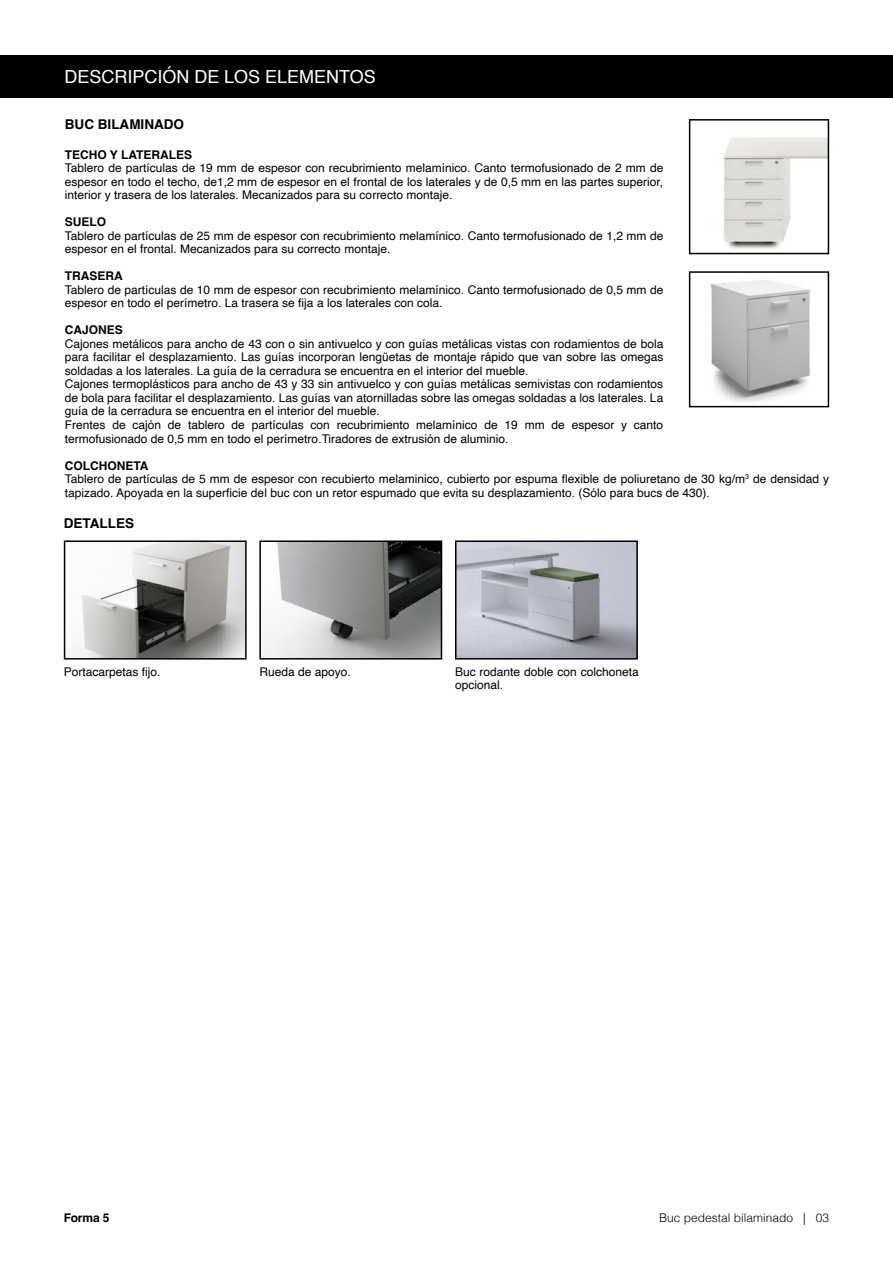
<style>
.page{position:relative;width:893px;height:1263px;background:#fff}
.page>*{position:absolute;margin:0;border:0;box-sizing:border-box;transform-origin:0 0}
.t1{font:18px "Helvetica";color:#fff}
.t2{font:700 13.5px "Helvetica";color:#000}
.t3{font:12px/13.5px "Helvetica";color:#000}
.t4{font:700 12px "Helvetica";color:#000}
.t5{font:300 12px "Helvetica";color:#000}
</style>
<div class="page">
<div style="left:0;top:55px;width:893px;height:43px;background:#000"></div>
<img style="left:458px;top:543px;width:177px;height:113px">
<div style="left:455px;top:540px;width:183px;height:119px;border:2px solid #000"></div>
<img style="left:69px;top:543px;width:175px;height:113px">
<div style="left:64px;top:540px;width:183px;height:119px;border:2px solid #000"></div>
<img style="left:262px;top:543px;width:177px;height:113px">
<div style="left:259px;top:540px;width:183px;height:119px;border:2px solid #000"></div>
<img style="left:721px;top:137px;width:105px;height:112px">
<div style="left:689px;top:119px;width:140px;height:135px;border:2px solid #000"></div>
<img style="left:710px;top:280px;width:101px;height:122px">
<div style="left:689px;top:271px;width:140px;height:136px;border:2px solid #000"></div>
<p class="t1" style="left:65px;top:63px;width:313px">DESCRIPCIÓN DE LOS ELEMENTOS</p>
<p class="t2" style="left:65px;top:116px;width:121px">BUC BILAMINADO</p>
<p class="t4" style="left:65px;top:147px;width:129px">TECHO Y LATERALES</p>
<p class="t3" style="left:65px;top:161px;width:600px;text-align:justify">Tablero de partículas de 19 mm de espesor con recubrimiento melamínico. Canto termofusionado de 2 mm de espesor en todo el techo, de1,2 mm de espesor en el frontal de los laterales y de 0,5 mm en las partes superior, interior y trasera de los laterales. Mecanizados para su correcto montaje.</p>
<p class="t4" style="left:65px;top:215px;width:43px">SUELO</p>
<p class="t3" style="left:65px;top:229px;width:600px">Tablero de partículas de 25 mm de espesor con recubrimiento melamínico. Canto termofusionado de 1,2 mm de espesor en el frontal. Mecanizados para su correcto montaje.</p>
<p class="t4" style="left:65px;top:269px;width:59px">TRASERA</p>
<p class="t3" style="left:65px;top:283px;width:600px">Tablero de partículas de 10 mm de espesor con recubrimiento melamínico. Canto termofusionado de 0,5 mm de espesor en todo el perímetro. La trasera se fija a los laterales con cola.</p>
<p class="t4" style="left:65px;top:323px;width:60px">CAJONES</p>
<p class="t3" style="left:65px;top:337px;width:600px;text-align:justify">Cajones metálicos para ancho de 43 con o sin antivuelco y con guías metálicas vistas con rodamientos de bola para facilitar el desplazamiento. Las guías incorporan lengüetas de montaje rápido que van sobre las omegas soldadas a los laterales. La guía de la cerradura se encuentra en el interior del mueble.</p>
<p class="t3" style="left:65px;top:377px;width:600px;text-align:justify">Cajones termoplásticos para ancho de 43 y 33 sin antivuelco y con guías metálicas semivistas con rodamientos de bola para facilitar el desplazamiento. Las guías van atornilladas sobre las omegas soldadas a los laterales. La guía de la cerradura se encuentra en el interior del mueble.</p>
<p class="t3" style="left:65px;top:418px;width:600px;line-height:14.2px">Frentes de cajón de tablero de partículas con recubrimiento melamínico de 19 mm de espesor y canto termofusionado de 0,5 mm en todo el perímetro.Tiradores de extrusión de aluminio.</p>
<p class="t4" style="left:65px;top:458px;width:85px">COLCHONETA</p>
<p class="t3" style="left:65px;top:473px;width:766px">Tablero de partículas de 5 mm de espesor con recubierto melaminico, cubierto por espuma flexible de poliuretano de 30 kg/m<sup>3</sup> de densidad y tapizado. Apoyada en la superficie del buc con un retor espumado que evita su desplazamiento. (Sólo para bucs de 430).</p>
<p class="t2" style="left:64px;top:515px;width:72px">DETALLES</p>
<p class="t3" style="left:64px;top:665px;width:98px">Portacarpetas fijo.</p>
<p class="t3" style="left:259px;top:665px;width:93px">Rueda de apoyo.</p>
<p class="t3" style="left:455px;top:665px;width:185px">Buc rodante doble con colchoneta opcional.</p>
<p class="t4" style="left:64px;top:1211px;width:47px">Forma 5</p>
<p class="t5" style="left:659px;top:1207px;width:172px">Buc pedestal bilaminado | 03</p>
</div>
